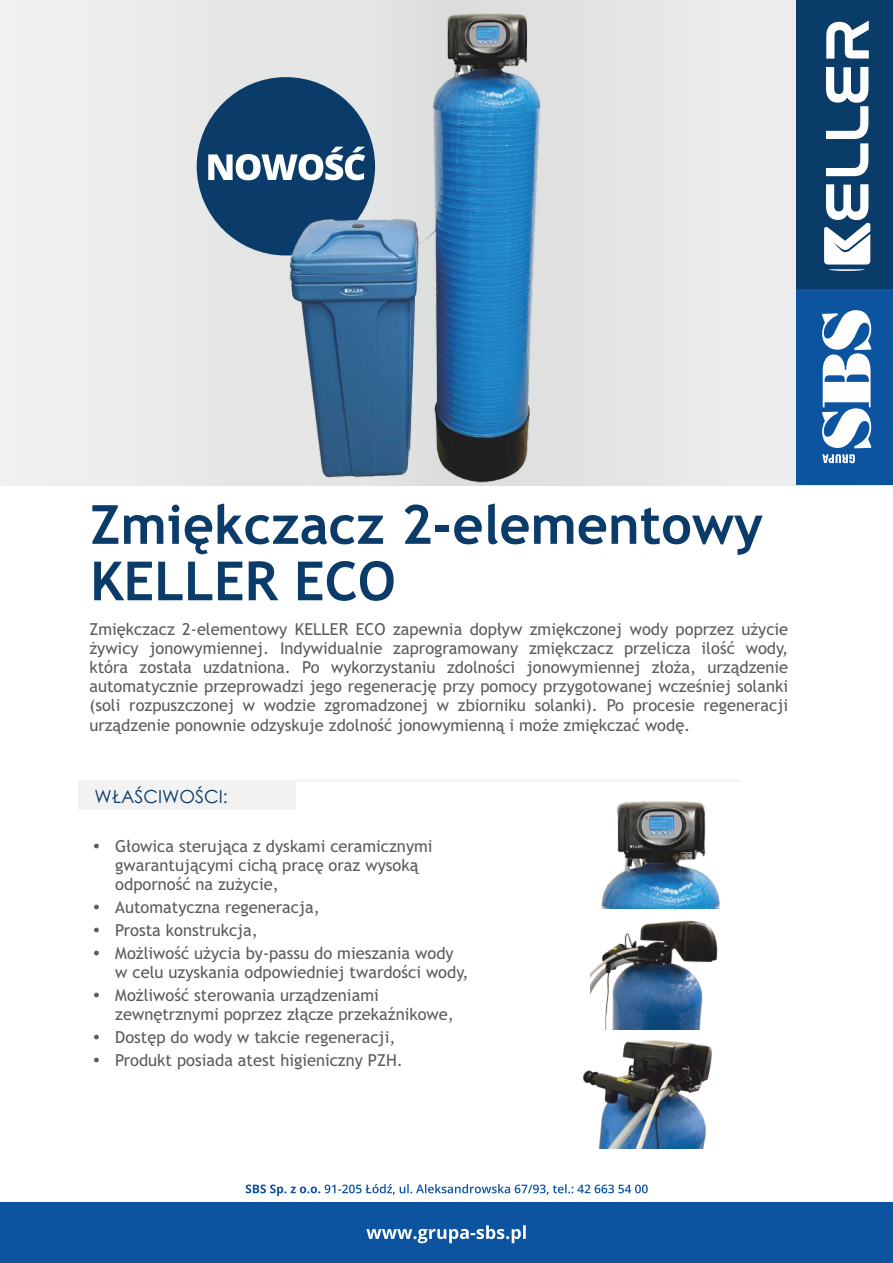
<style>
.page{position:relative;width:893px;height:1263px;background:#fff}
.page>*{position:absolute;margin:0;border:0;box-sizing:border-box;transform-origin:0 0}
.t1{font:700 54px/56.4px "Trebuchet MS";color:#0b3c69}
.t2{font:18px "Century Gothic";color:#0b3c69}
.t3{font:16.5px/19.2px "Trebuchet MS";color:#5b5b5b}
</style>
<div class="page">
<div style="left:0;top:0;width:893px;height:485px;background:#eaeaea"></div>
<svg style="left:246px;top:1184px;width:402px;height:12px"></svg>
<div style="left:0;top:1203px;width:893px;height:60px;background:#0c53a0"></div>
<svg style="left:366px;top:1225px;width:160px;height:18px"></svg>
<div style="left:796px;top:289px;width:97px;height:196px;background:#0c53a0"></div>
<svg style="left:822px;top:310px;width:49px;height:138px"></svg>
<svg style="left:822px;top:454px;width:33px;height:9px"></svg>
<div style="left:796px;top:0;width:97px;height:289px;background:#0a3c69"></div>
<svg style="left:824px;top:20px;width:46px;height:251px"></svg>
<div style="left:197px;top:77px;width:178px;height:178px;background:#0b3c69;border-radius:50%"></div>
<svg style="left:208px;top:154px;width:74px;height:26px"></svg>
<img style="left:282px;top:10px;width:261px;height:473px">
<hr style="left:78px;top:780px;width:663px;height:1px;background:#f2f2f3">
<div style="left:78px;top:780px;width:218px;height:30px;background:#f2f2f3"></div>
<img style="left:590px;top:920px;width:127px;height:109px">
<img style="left:584px;top:1040px;width:127px;height:109px">
<img style="left:601px;top:801px;width:119px;height:108px">
<svg style="left:630px;top:845px;width:12px;height:3px"></svg>
<h1 class="t1" style="left:90px;top:501px;width:674px">Zmiękczacz 2-elementowy<br>KELLER ECO</h1>
<p class="t3" style="left:89px;top:621px;width:700px;text-align:justify">Zmiękczacz 2-elementowy KELLER ECO zapewnia dopływ zmiękczonej wody poprzez użycie żywicy jonowymiennej. Indywidualnie zaprogramowany zmiękczacz przelicza ilość wody, która została uzdatniona. Po wykorzystaniu zdolności jonowymiennej złoża, urządzenie automatycznie przeprowadzi jego regenerację przy pomocy przygotowanej wcześniej solanki (soli rozpuszczonej w wodzie zgromadzonej w zbiorniku solanki). Po procesie regeneracji urządzenie ponownie odzyskuje zdolność jonowymienną i może zmiękczać wodę.</p>
<p class="t2" style="left:95px;top:789px;width:135px">WŁAŚCIWOŚCI:</p>
<p class="t3" style="left:115px;top:838px;width:319px">Głowica sterująca z dyskami ceramicznymi gwarantującymi cichą pracę oraz wysoką odporność na zużycie,</p>
<p class="t3" style="left:115px;top:897px;width:340px;line-height:23px">Automatyczna regeneracja,<br>Prosta konstrukcja,<br>Możliwość użycia by-passu do mieszania wody</p>
<p class="t3" style="left:115px;top:962px;width:355px;line-height:23px">w celu uzyskania odpowiedniej twardości wody,<br>Możliwość sterowania urządzeniami</p>
<p class="t3" style="left:115px;top:1004px;width:340px;line-height:23px">zewnętrznymi poprzez złącze przekaźnikowe,<br>Dostęp do wody w takcie regeneracji,<br>Produkt posiada atest higieniczny PZH.</p>
</div>
